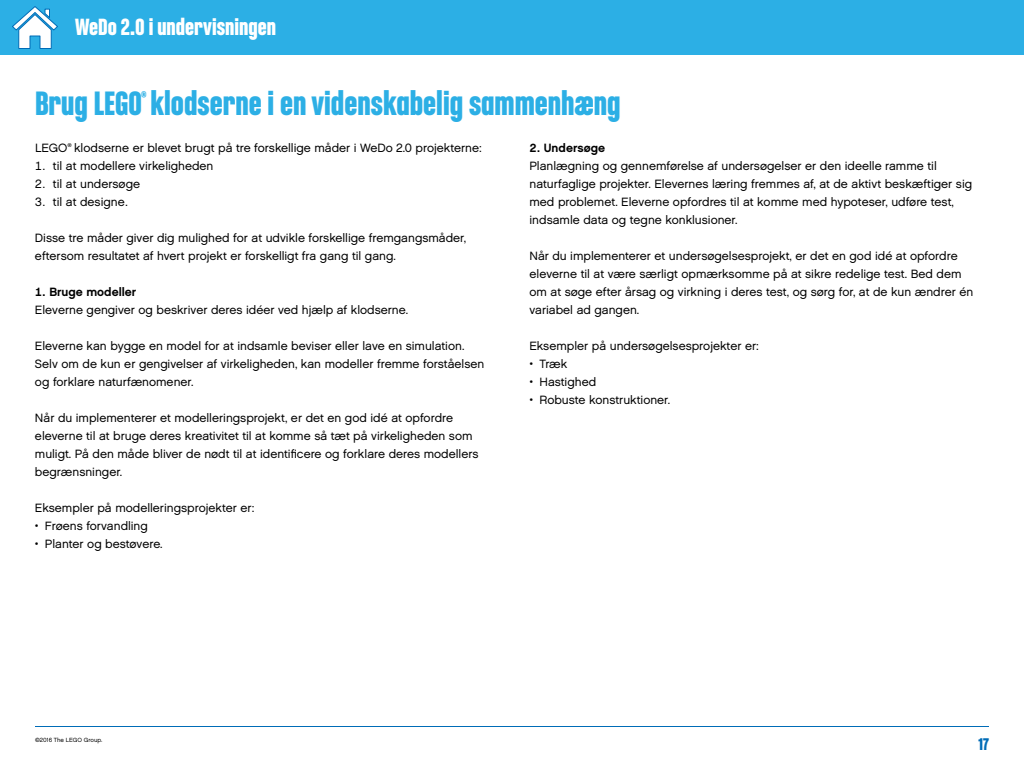
<style>
.page{position:relative;width:1024px;height:768px;background:#fff}
.page>*{position:absolute;margin:0;border:0;box-sizing:border-box;transform-origin:0 0}
.t1{font:700 36px "LEGO Chalet Comprime 80";color:#2cafe5}
.t2{font:700 25px "LEGO Chalet Comprime 80";color:#fff}
.t3{font:700 18px "LEGO Chalet Comprime 80";color:#006cb7}
.t4{font:12px/18px "LEGO Chalet 60";color:#000}
.t5{font:700 12px "LEGO Chalet 60";color:#000}
.t6{font:6px "LEGO Chalet 60";color:#000}
</style>
<div class="page">
<div style="left:0;top:0;width:1024px;height:55px;background:#2cafe5"></div>
<hr style="left:35px;top:726px;width:954px;height:2px;background:#006cb7">
<svg style="left:12px;top:6px;width:46px;height:43px"></svg>
<h2 class="t2" style="left:75px;top:12px;width:203px">WeDo 2.0 i undervisningen</h2>
<h1 class="t1" style="left:35px;top:82px;width:587px">Brug LEGO<sup>®</sup> klodserne i en videnskabelig sammenhæng</h1>
<p class="t4" style="left:35px;top:138px;width:448px">LEGO<sup>®</sup> klodserne er blevet brugt på tre forskellige måder i WeDo 2.0 projekterne:</p>
<p class="t4" style="left:35px;top:156px;width:180px">1. til at modellere virkeligheden</p>
<p class="t4" style="left:35px;top:174px;width:107px">2. til at undersøge</p>
<p class="t4" style="left:35px;top:192px;width:95px">3. til at designe.</p>
<p class="t4" style="left:35px;top:228px;width:433px">Disse tre måder giver dig mulighed for at udvikle forskellige fremgangsmåder, eftersom resultatet af hvert projekt er forskelligt fra gang til gang.</p>
<p class="t5" style="left:35px;top:284px;width:103px">1. Bruge modeller</p>
<p class="t4" style="left:35px;top:300px;width:375px">Eleverne gengiver og beskriver deres idéer ved hjælp af klodserne.</p>
<p class="t4" style="left:35px;top:336px;width:451px">Eleverne kan bygge en model for at indsamle beviser eller lave en simulation.<br>Selv om de kun er gengivelser af virkeligheden, kan modeller fremme forståelsen og forklare naturfænomener.</p>
<p class="t4" style="left:35px;top:408px;width:445px">Når du implementerer et modelleringsprojekt, er det en god idé at opfordre eleverne til at bruge deres kreativitet til at komme så tæt på virkeligheden som muligt. På den måde bliver de nødt til at identificere og forklare deres modellers begrænsninger.</p>
<p class="t4" style="left:35px;top:498px;width:221px">Eksempler på modelleringsprojekter er:</p>
<p class="t4" style="left:35px;top:516px;width:114px">• Frøens forvandling</p>
<p class="t4" style="left:35px;top:534px;width:129px">• Planter og bestøvere.</p>
<p class="t5" style="left:529px;top:140px;width:77px">2. Undersøge</p>
<p class="t4" style="left:529px;top:156px;width:444px">Planlægning og gennemførelse af undersøgelser er den ideelle ramme til naturfaglige projekter. Elevernes læring fremmes af, at de aktivt beskæftiger sig med problemet. Eleverne opfordres til at komme med hypoteser, udføre test, indsamle data og tegne konklusioner.</p>
<p class="t4" style="left:529px;top:246px;width:445px">Når du implementerer et undersøgelsesprojekt, er det en god idé at opfordre eleverne til at være særligt opmærksomme på at sikre redelige test. Bed dem om at søge efter årsag og virkning i deres test, og sørg for, at de kun ændrer én variabel ad gangen.</p>
<p class="t4" style="left:529px;top:336px;width:231px">Eksempler på undersøgelsesprojekter er:</p>
<p class="t4" style="left:529px;top:354px;width:39px">• Træk</p>
<p class="t4" style="left:529px;top:372px;width:68px">• Hastighed</p>
<p class="t4" style="left:529px;top:390px;width:142px">• Robuste konstruktioner.</p>
<p class="t6" style="left:35px;top:736px;width:69px">©2016 The LEGO Group.</p>
<h3 class="t3" style="left:978px;top:734px;width:12px">17</h3>
</div>
